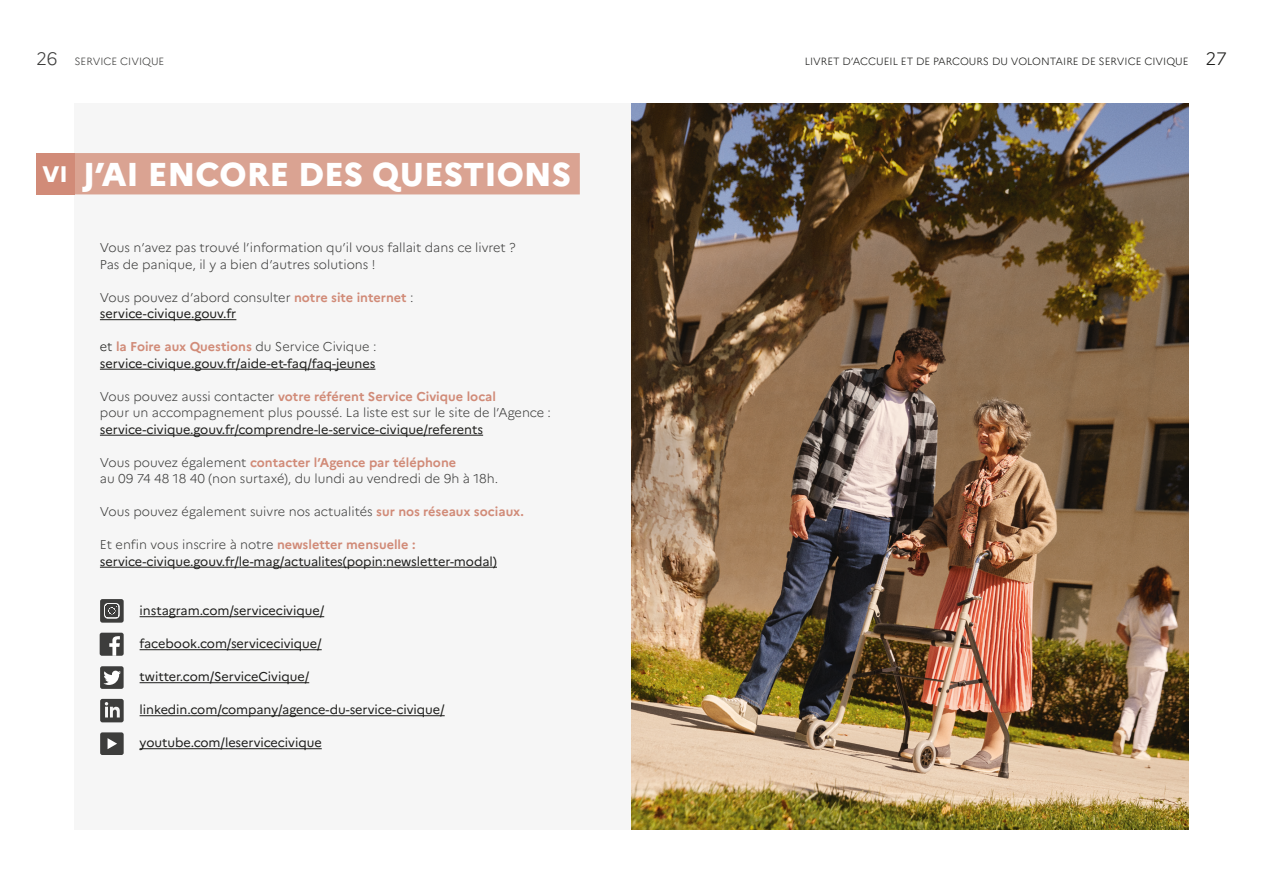
<style>
.page{position:relative;width:1263px;height:893px;background:#fff}
.page>*{position:absolute;margin:0;border:0;box-sizing:border-box;transform-origin:0 0}
.t1{font:800 33px "Marianne";color:#fff}
.t2{font:800 22.5px "Marianne";color:#fff}
.t3{font:300 12.75px/16.5px "Marianne";color:#3d3d3c}
.t4{font:12.75px/16.5px "Marianne";letter-spacing:-.005em;color:#1d1d1b}
.t5{font:300 10.5px "Marianne";color:#1d1d1b}
.t6{font:300 10.5px "Marianne";color:#3d3d3c}
.s1{font-size:18px}
.s2{font-weight:700;color:#d18b78}
.s3{font-weight:400;color:#1d1d1b}
.s4{font-weight:300}
.s5{font-weight:300;color:#3d3d3c}
</style>
<div class="page">
<div style="left:74px;top:104px;width:557px;height:726px;background:#f6f6f6"></div>
<div style="left:74px;top:153px;width:506px;height:41px;background:#daa392"></div>
<div style="left:36px;top:153px;width:38px;height:42px;background:#d18b78"></div>
<hr style="left:100px;top:319px;width:136px;height:1px;background:#1d1d1b">
<hr style="left:100px;top:369px;width:275px;height:1px;background:#1d1d1b">
<hr style="left:100px;top:435px;width:383px;height:1px;background:#1d1d1b">
<hr style="left:100px;top:567px;width:397px;height:1px;background:#1d1d1b">
<img style="left:631px;top:104px;width:557px;height:726px">
<div style="left:100px;top:633px;width:24px;height:23px;background:#3d3d3c;border-radius:2px"></div>
<svg style="left:109px;top:636px;width:11px;height:20px"></svg>
<svg style="left:100px;top:599px;width:24px;height:24px"></svg>
<svg style="left:100px;top:699px;width:24px;height:23px"></svg>
<div style="left:100px;top:666px;width:24px;height:23px;background:#3d3d3c;border-radius:2px"></div>
<svg style="left:103px;top:671px;width:18px;height:14px"></svg>
<div style="left:100px;top:732px;width:24px;height:23px;background:#3d3d3c;border-radius:2px"></div>
<svg style="left:108px;top:738px;width:9px;height:11px"></svg>
<hr style="left:140px;top:616px;width:184px;height:1px;background:#1d1d1b">
<hr style="left:140px;top:682px;width:169px;height:1px;background:#1d1d1b">
<hr style="left:140px;top:649px;width:182px;height:1px;background:#1d1d1b">
<hr style="left:140px;top:715px;width:305px;height:1px;background:#1d1d1b">
<hr style="left:140px;top:748px;width:182px;height:1px;background:#1d1d1b">
<p class="t6" style="left:36px;top:54px;width:130px"><span class="s1">26</span> SERVICE CIVIQUE</p>
<p class="t5" style="left:805px;top:54px;width:424px">LIVRET D’ACCUEIL ET DE PARCOURS DU VOLONTAIRE DE SERVICE CIVIQUE <span class="s1">27</span></p>
<p class="t2" style="left:43px;top:160px;width:27px">VI</p>
<p class="t1" style="left:83px;top:154px;width:490px">J’AI ENCORE DES QUESTIONS</p>
<p class="t3" style="left:100px;top:239px;width:417px">Vous n’avez pas trouvé l’information qu’il vous fallait dans ce livret ?<br>Pas de panique, il y a bien d’autres solutions !</p>
<p class="t3" style="left:100px;top:289px;width:315px">Vous pouvez d’abord consulter <span class="s2">notre site internet</span> : <span class="s3">service-civique.gouv.fr</span></p>
<p class="t4" style="left:100px;top:338px;width:278px"><span class="s4">et</span> <span class="s2">la Foire aux Questions</span> <span class="s5">du Service Civique : </span>service-civique.gouv.fr/aide-et-faq/faq-jeunes</p>
<p class="t3" style="left:100px;top:388px;width:453px">Vous pouvez aussi contacter <span class="s2">votre référent Service Civique local<br></span>pour un accompagnement plus poussé. La liste est sur le site de l’Agence : <span class="s3">service-civique.gouv.fr/comprendre-le-service-civique/referents</span></p>
<p class="t3" style="left:100px;top:454px;width:400px">Vous pouvez également <span class="s2">contacter l’Agence par téléphone<br></span>au 09 74 48 18 40 (non surtaxé), du lundi au vendredi de 9h à 18h.</p>
<p class="t3" style="left:100px;top:503px;width:425px">Vous pouvez également suivre nos actualités <span class="s2">sur nos réseaux sociaux.</span></p>
<p class="t4" style="left:100px;top:536px;width:399px"><span class="s5">Et enfin vous inscrire à notre</span> <span class="s2">newsletter mensuelle : </span>service-civique.gouv.fr/le-mag/actualites(popin:newsletter-modal)</p>
<p class="t4" style="left:140px;top:602px;width:186px">instagram.com/servicecivique/</p>
<p class="t4" style="left:140px;top:635px;width:184px">facebook.com/servicecivique/</p>
<p class="t4" style="left:140px;top:668px;width:171px">twitter.com/ServiceCivique/</p>
<p class="t4" style="left:140px;top:701px;width:307px">linkedin.com/company/agence-du-service-civique/</p>
<p class="t4" style="left:140px;top:734px;width:184px">youtube.com/leservicecivique</p>
</div>
